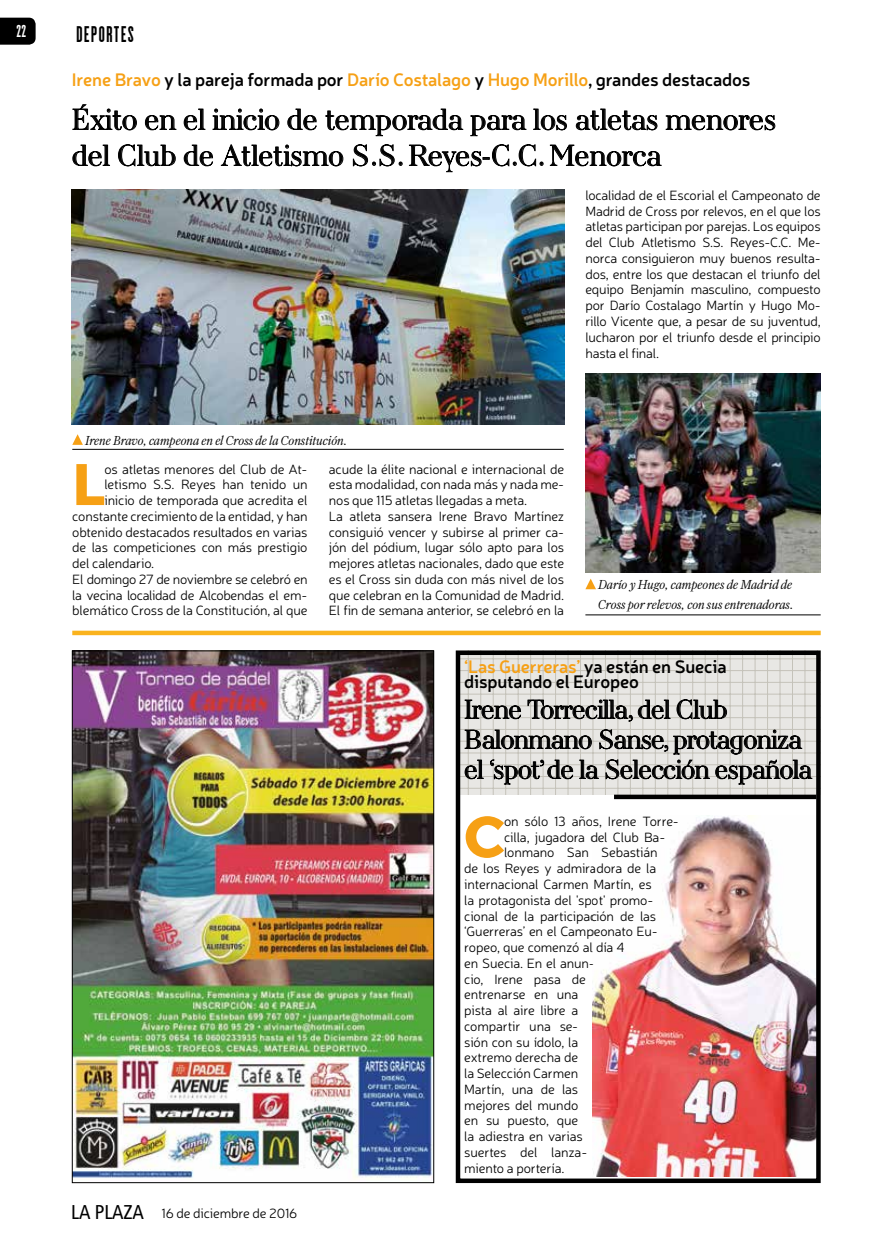
<style>
.page{position:relative;width:893px;height:1255px;background:#fff}
.page>*{position:absolute;margin:0;border:0;box-sizing:border-box;transform-origin:0 0}
.t1{font:700 58.5px "Montserrat";color:#f6a015}
.t2{font:300 30px/36px "AW Conqueror Didot";letter-spacing:-.01em;color:#000}
.t3{font:300 27px/30px "AW Conqueror Didot";letter-spacing:-.03em;color:#000}
.t4{font:700 19.5px "Cactus";letter-spacing:.08em;color:#000}
.t5{font:600 18px/15.8px "Neris";letter-spacing:-.01em;color:#000}
.t6{font:700 15px "Cactus";color:#fff}
.t7{font:300 13.5px/15.8px "Neris";letter-spacing:-.01em;color:#000}
.t8{font:italic 300 13.2px/19.6px "Farnham Display";letter-spacing:-.01em;color:#000}
.s1{color:#f6a015}
.s2{font-family:"Frutiger LT Std";font-weight:400;font-stretch:condensed;font-size:19.95px}
</style>
<div class="page">
<svg style="left:0;top:18px;width:36px;height:27px"></svg>
<svg style="left:461px;top:655px;width:355px;height:139px;background:#e6e5e1"></svg>
<hr style="left:457px;top:835px;width:364px;height:1px;background:#bcb9af">
<hr style="left:457px;top:823px;width:364px;height:1px;background:#bcb9af">
<hr style="left:457px;top:811px;width:364px;height:1px;background:#bcb9af">
<hr style="left:457px;top:799px;width:364px;height:1px;background:#bcb9af">
<hr style="left:457px;top:788px;width:364px;height:1px;background:#bcb9af">
<hr style="left:457px;top:776px;width:364px;height:1px;background:#bcb9af">
<hr style="left:457px;top:764px;width:364px;height:1px;background:#bcb9af">
<hr style="left:457px;top:752px;width:364px;height:1px;background:#bcb9af">
<hr style="left:457px;top:741px;width:364px;height:1px;background:#bcb9af">
<hr style="left:457px;top:729px;width:364px;height:1px;background:#bcb9af">
<hr style="left:457px;top:717px;width:364px;height:1px;background:#bcb9af">
<hr style="left:457px;top:705px;width:364px;height:1px;background:#bcb9af">
<hr style="left:457px;top:694px;width:364px;height:1px;background:#bcb9af">
<hr style="left:457px;top:682px;width:364px;height:1px;background:#bcb9af">
<hr style="left:457px;top:670px;width:364px;height:1px;background:#bcb9af">
<hr style="left:457px;top:658px;width:364px;height:1px;background:#bcb9af">
<hr style="left:830px;top:650px;width:1px;height:144px;background:#bcb9af">
<hr style="left:805px;top:650px;width:1px;height:144px;background:#bcb9af">
<hr style="left:792px;top:650px;width:1px;height:144px;background:#bcb9af">
<hr style="left:780px;top:650px;width:1px;height:144px;background:#bcb9af">
<hr style="left:767px;top:650px;width:1px;height:144px;background:#bcb9af">
<hr style="left:755px;top:650px;width:1px;height:144px;background:#bcb9af">
<hr style="left:742px;top:650px;width:1px;height:144px;background:#bcb9af">
<hr style="left:730px;top:650px;width:1px;height:144px;background:#bcb9af">
<hr style="left:717px;top:650px;width:1px;height:144px;background:#bcb9af">
<hr style="left:705px;top:650px;width:1px;height:144px;background:#bcb9af">
<hr style="left:692px;top:650px;width:1px;height:144px;background:#bcb9af">
<hr style="left:680px;top:650px;width:1px;height:144px;background:#bcb9af">
<hr style="left:667px;top:650px;width:1px;height:144px;background:#bcb9af">
<hr style="left:655px;top:650px;width:1px;height:144px;background:#bcb9af">
<hr style="left:643px;top:650px;width:1px;height:144px;background:#bcb9af">
<hr style="left:630px;top:650px;width:1px;height:144px;background:#bcb9af">
<hr style="left:618px;top:650px;width:1px;height:144px;background:#bcb9af">
<hr style="left:605px;top:650px;width:1px;height:144px;background:#bcb9af">
<hr style="left:593px;top:650px;width:1px;height:144px;background:#bcb9af">
<hr style="left:580px;top:650px;width:1px;height:144px;background:#bcb9af">
<hr style="left:568px;top:650px;width:1px;height:144px;background:#bcb9af">
<hr style="left:555px;top:650px;width:1px;height:144px;background:#bcb9af">
<hr style="left:543px;top:650px;width:1px;height:144px;background:#bcb9af">
<hr style="left:530px;top:650px;width:1px;height:144px;background:#bcb9af">
<hr style="left:518px;top:650px;width:1px;height:144px;background:#bcb9af">
<hr style="left:505px;top:650px;width:1px;height:144px;background:#bcb9af">
<hr style="left:493px;top:650px;width:1px;height:144px;background:#bcb9af">
<hr style="left:480px;top:650px;width:1px;height:144px;background:#bcb9af">
<hr style="left:468px;top:650px;width:1px;height:144px;background:#bcb9af">
<img style="left:74px;top:652px;width:358px;height:527px">
<svg style="left:464px;top:699px;width:57px;height:20px"></svg>
<svg style="left:527px;top:697px;width:200px;height:24px;background:#aeadaa"></svg>
<svg style="left:464px;top:727px;width:349px;height:57px;background:#b7b6b2"></svg>
<img style="left:592px;top:815px;width:224px;height:361px">
<div style="left:614px;top:794px;width:202px;height:5px;background:#000"></div>
<div style="left:456px;top:650px;width:365px;height:532px;border:4px solid #000"></div>
<div style="left:72px;top:630px;width:749px;height:5px;background:#fab31e"></div>
<svg style="left:72px;top:104px;width:65px;height:27px"></svg>
<svg style="left:145px;top:115px;width:32px;height:16px"></svg>
<svg style="left:183px;top:108px;width:23px;height:23px"></svg>
<svg style="left:212px;top:108px;width:68px;height:23px"></svg>
<svg style="left:287px;top:108px;width:30px;height:23px"></svg>
<svg style="left:325px;top:108px;width:138px;height:28px"></svg>
<svg style="left:470px;top:115px;width:57px;height:21px"></svg>
<svg style="left:533px;top:108px;width:34px;height:23px"></svg>
<svg style="left:576px;top:108px;width:82px;height:23px"></svg>
<svg style="left:665px;top:115px;width:111px;height:16px"></svg>
<svg style="left:72px;top:144px;width:38px;height:23px"></svg>
<svg style="left:118px;top:144px;width:58px;height:23px"></svg>
<svg style="left:184px;top:144px;width:29px;height:23px"></svg>
<svg style="left:221px;top:144px;width:123px;height:23px"></svg>
<svg style="left:353px;top:144px;width:50px;height:23px"></svg>
<svg style="left:409px;top:144px;width:134px;height:28px"></svg>
<svg style="left:549px;top:144px;width:113px;height:23px"></svg>
<svg style="left:72px;top:434px;width:11px;height:11px"></svg>
<svg style="left:585px;top:578px;width:11px;height:11px"></svg>
<hr style="left:72px;top:449px;width:492px;height:1px;background:#000">
<hr style="left:585px;top:614px;width:236px;height:1px;background:#000">
<img style="left:72px;top:190px;width:492px;height:234px">
<img style="left:585px;top:373px;width:236px;height:199px">
<p class="t6" style="left:16px;top:21px;width:11px">22</p>
<h3 class="t4" style="left:77px;top:21px;width:59px">DEPORTES</h3>
<h3 class="t5" style="left:72px;top:71px;width:680px"><span class="s1">Irene Bravo</span> y la pareja formada por <span class="s1">Darío Costalago</span> y <span class="s1">Hugo Morillo</span>, grandes destacados</h3>
<h2 class="t2" style="left:72px;top:101px;width:706px">Éxito en el inicio de temporada para los atletas menores del Club de Atletismo S.S. Reyes-C.C. Menorca</h2>
<p class="t7" style="left:585px;top:187px;width:237px;text-align:justify">localidad de el Escorial el Campeonato de Madrid de Cross por relevos, en el que los atletas participan por parejas. Los equipos del Club Atletismo S.S. Reyes-C.C. Me&shy;norca consiguieron muy buenos resulta&shy;dos, entre los que destacan el triunfo del equipo Benjamín masculino, compuesto por Darío Costalago Martín y Hugo Mo&shy;rillo Vicente que, a pesar de su juventud, lucharon por el triunfo desde el principio hasta el final.</p>
<p class="t8" style="left:85px;top:430px;width:264px">Irene Bravo, campeona en el Cross de la Constitución.</p>
<h1 class="t1" style="left:72px;top:448px;width:34px">L</h1>
<p class="t7" style="left:104px;top:460px;width:205px">os atletas menores del Club de At-</p>
<p class="t7" style="left:104px;top:476px;width:205px">letismo S.S. Reyes han tenido un</p>
<p class="t7" style="left:104px;top:492px;width:205px">inicio de temporada que acredita el</p>
<p class="t7" style="left:72px;top:508px;width:237px">constante crecimiento de la entidad, y han</p>
<p class="t7" style="left:72px;top:523px;width:237px">obtenido destacados resultados en varias</p>
<p class="t7" style="left:72px;top:539px;width:237px">de las competiciones con más prestigio</p>
<p class="t7" style="left:72px;top:555px;width:84px">del calendario.</p>
<p class="t7" style="left:72px;top:571px;width:237px">El domingo 27 de noviembre se celebró en</p>
<p class="t7" style="left:72px;top:586px;width:237px">la vecina localidad de Alcobendas el em-</p>
<p class="t7" style="left:72px;top:602px;width:237px">blemático Cross de la Constitución, al que</p>
<p class="t7" style="left:329px;top:460px;width:237px">acude la élite nacional e internacional de esta modalidad, con nada más y nada me&shy;nos que 115 atletas llegadas a meta.<br>La atleta sansera Irene Bravo Martínez consiguió vencer y subirse al primer ca&shy;jón del pódium, lugar sólo apto para los mejores atletas nacionales, dado que este es el Cross sin duda con más nivel de los que celebran en la Comunidad de Madrid.<br>El fin de semana anterior, se celebró en la</p>
<p class="t8" style="left:598px;top:575px;width:197px">Darío y Hugo, campeones de Madrid de<br>Cross por relevos, con sus entrenadoras.</p>
<h3 class="t5" style="left:464px;top:657px;width:264px"><span class="s1">‘Las Guerreras’</span> ya están en Suecia disputando el Europeo</h3>
<h3 class="t3" style="left:464px;top:694px;width:349px">Irene Torrecilla, del Club<br>Balonmano Sanse, protagoniza el ‘spot’de la Selección española</h3>
<p class="t7" style="left:71px;top:1205px;width:228px"><span class="s2">LA PLAZA</span> 16 de diciembre de 2016</p>
<h1 class="t1" style="left:464px;top:800px;width:42px">C</h1>
<p class="t7" style="left:504px;top:813px;width:176px">on sólo 13 años, Irene Torre-</p>
<p class="t7" style="left:504px;top:828px;width:163px">cilla, jugadora del Club Ba-</p>
<p class="t7" style="left:504px;top:844px;width:155px">lonmano San Sebastián</p>
<p class="t7" style="left:464px;top:860px;width:194px">de los Reyes y admiradora de la</p>
<p class="t7" style="left:464px;top:876px;width:189px">internacional Carmen Martín, es</p>
<p class="t7" style="left:464px;top:891px;width:191px">la protagonista del 'spot' promo-</p>
<p class="t7" style="left:464px;top:907px;width:193px">cional de la participación de las</p>
<p class="t7" style="left:464px;top:923px;width:195px">‘Guerreras’ en el Campeonato Eu-</p>
<p class="t7" style="left:464px;top:939px;width:162px">ropeo, que comenzó al día 4</p>
<p class="t7" style="left:464px;top:954px;width:132px">en Suecia. En el anun-</p>
<p class="t7" style="left:464px;top:970px;width:123px">cio, Irene pasa de</p>
<p class="t7" style="left:464px;top:986px;width:115px">entrenarse en una</p>
<p class="t7" style="left:464px;top:1002px;width:116px">pista al aire libre a</p>
<p class="t7" style="left:464px;top:1017px;width:115px">compartir una se-</p>
<p class="t7" style="left:464px;top:1033px;width:115px">sión con su ídolo, la</p>
<p class="t7" style="left:464px;top:1049px;width:116px">extremo derecha de</p>
<p class="t7" style="left:464px;top:1065px;width:115px">la Selección Carmen</p>
<p class="t7" style="left:464px;top:1080px;width:116px">Martín, una de las</p>
<p class="t7" style="left:464px;top:1096px;width:115px">mejores del mundo</p>
<p class="t7" style="left:464px;top:1112px;width:116px">en su puesto, que</p>
<p class="t7" style="left:464px;top:1128px;width:120px">la adiestra en varias</p>
<p class="t7" style="left:464px;top:1143px;width:125px">suertes del lanza-</p>
<p class="t7" style="left:464px;top:1159px;width:102px">miento a portería.</p>
</div>
